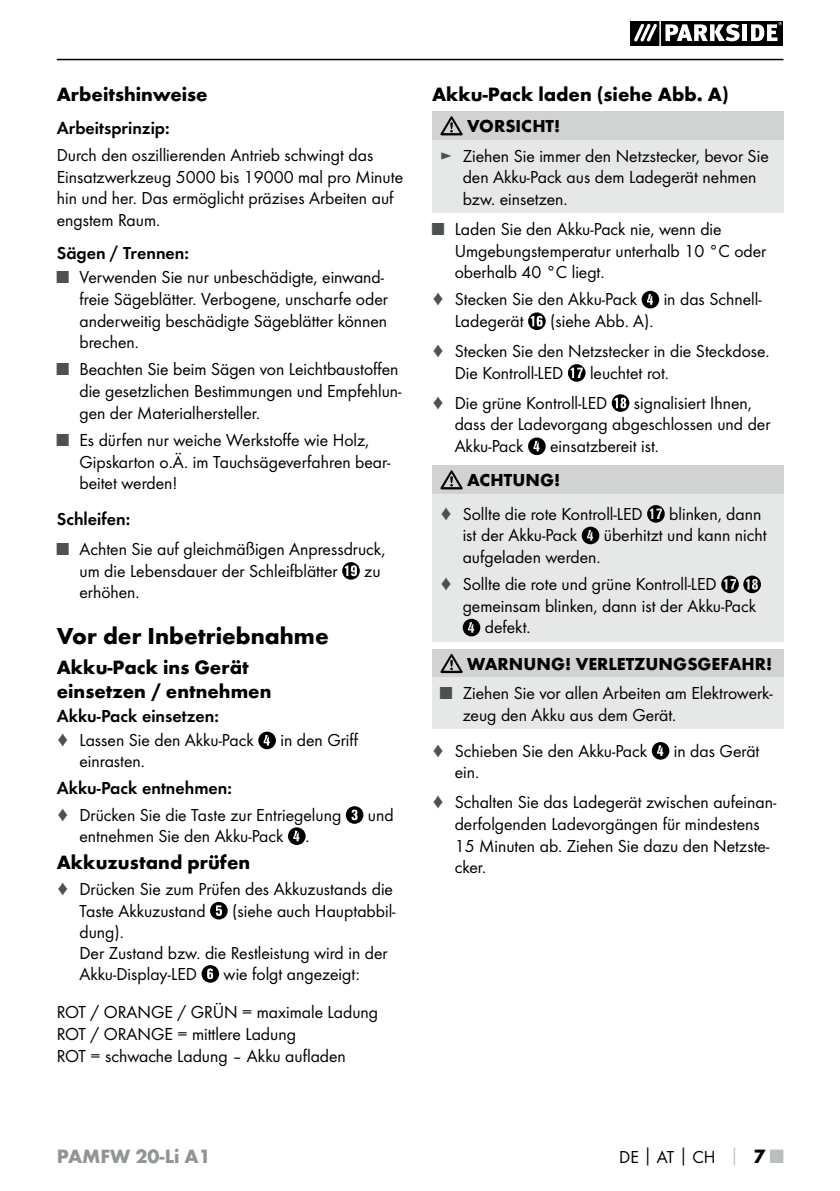
<style>
.page{position:relative;width:840px;height:1191px;background:#fff}
.page>*{position:absolute;margin:0;border:0;box-sizing:border-box;transform-origin:0 0}
.t1{font:700 24px "Futura";color:#000001}
.t2{font:700 20px/24px "Futura";color:#000001}
.t3{font:700 20px "Futura";color:#919596}
.t4{font:18px/21.6px "Futura Boo";color:#000001}
.t5{font:18px "Futura Dem";color:#000001}
.t6{font:700 18px "Futura";color:#000001}
.s1{color:#4e5152}
.s2{font-family:"Futura";font-weight:700}
.s3{font-family:"Futura";font-weight:700;color:#babebf}
.s4{font-family:"Futura";font-weight:700;font-size:20px}
.s5{font-family:"Futura";font-weight:700;font-size:20px;color:#babebf}
</style>
<div class="page">
<hr style="left:57px;top:59px;width:726px;height:1px;background:#000001">
<svg style="left:630px;top:21px;width:152px;height:24px"></svg>
<svg style="left:342px;top:562px;width:17px;height:17px"></svg>
<svg style="left:258px;top:731px;width:18px;height:18px"></svg>
<svg style="left:345px;top:806px;width:18px;height:17px"></svg>
<svg style="left:288px;top:827px;width:17px;height:18px"></svg>
<svg style="left:210px;top:902px;width:17px;height:17px"></svg>
<svg style="left:201px;top:965px;width:18px;height:17px"></svg>
<div style="left:432px;top:112px;width:350px;height:28px;background:#d1d3d2"></div>
<div style="left:432px;top:140px;width:350px;height:73px;background:#e6e8e7"></div>
<svg style="left:440px;top:116px;width:22px;height:19px"></svg>
<svg style="left:641px;top:291px;width:17px;height:17px"></svg>
<svg style="left:528px;top:312px;width:17px;height:18px"></svg>
<svg style="left:568px;top:364px;width:17px;height:18px"></svg>
<svg style="left:611px;top:394px;width:18px;height:18px"></svg>
<svg style="left:528px;top:437px;width:17px;height:18px"></svg>
<div style="left:432px;top:466px;width:350px;height:28px;background:#d1d3d2"></div>
<div style="left:432px;top:494px;width:350px;height:147px;background:#e6e8e7"></div>
<svg style="left:440px;top:470px;width:22px;height:19px"></svg>
<svg style="left:647px;top:505px;width:17px;height:17px"></svg>
<svg style="left:581px;top:527px;width:18px;height:17px"></svg>
<svg style="left:721px;top:575px;width:39px;height:18px"></svg>
<svg style="left:462px;top:619px;width:18px;height:17px"></svg>
<div style="left:432px;top:649px;width:350px;height:28px;background:#d1d3d2"></div>
<div style="left:432px;top:677px;width:350px;height:52px;background:#e6e8e7"></div>
<svg style="left:440px;top:654px;width:22px;height:19px"></svg>
<svg style="left:651px;top:742px;width:18px;height:17px"></svg>
<p class="t2" style="left:57px;top:84px;width:152px">Arbeitshinweise</p>
<p class="t5" style="left:57px;top:120px;width:114px">Arbeitsprinzip:</p>
<p class="t4" style="left:57px;top:145px;width:348px">Durch den oszillierenden Antrieb schwingt das Einsatzwerkzeug 5000 bis 19000 mal pro Minute hin und her. Das ermöglicht präzises Arbeiten auf engstem Raum.</p>
<p class="t5" style="left:57px;top:245px;width:134px">Sägen / Trennen:</p>
<p class="t4" style="left:79px;top:267px;width:310px;text-indent:-23px"><span class="s1">■</span> Verwenden Sie nur unbeschädigte, einwand&shy;freie Sägeblätter. Verbogene, unscharfe oder anderweitig beschädigte Sägeblätter können brechen.</p>
<p class="t4" style="left:79px;top:359px;width:323px;text-indent:-23px"><span class="s1">■</span> Beachten Sie beim Sägen von Leichtbaustoffen die gesetzlichen Bestimmungen und Empfehlun&shy;gen der Materialhersteller.</p>
<p class="t4" style="left:79px;top:430px;width:312px;text-indent:-23px"><span class="s1">■</span> Es dürfen nur weiche Werkstoffe wie Holz,<br>Gipskarton o.Ä. im Tauchsägeverfahren bear&shy;beitet werden!</p>
<p class="t5" style="left:57px;top:511px;width:75px">Schleifen:</p>
<p class="t4" style="left:79px;top:539px;width:307px;text-indent:-23px"><span class="s1">■</span> Achten Sie auf gleichmäßigen Anpressdruck, um die Lebensdauer der Schleifblätter</p>
<p class="t4" style="left:364px;top:561px;width:18px">zu</p>
<p class="t4" style="left:79px;top:582px;width:62px">erhöhen.</p>
<h1 class="t1" style="left:57px;top:626px;width:273px">Vor der Inbetriebnahme</h1>
<p class="t2" style="left:57px;top:657px;width:216px">Akku-Pack ins Gerät einsetzen / entnehmen</p>
<p class="t5" style="left:57px;top:708px;width:163px">Akku-Pack einsetzen:</p>
<p class="t4" style="left:57px;top:730px;width:198px"><span class="s1">♦</span> Lassen Sie den Akku-Pack</p>
<p class="t4" style="left:280px;top:730px;width:79px">in den Griff</p>
<p class="t4" style="left:79px;top:751px;width:67px">einrasten.</p>
<p class="t5" style="left:57px;top:780px;width:177px">Akku-Pack entnehmen:</p>
<p class="t4" style="left:57px;top:805px;width:286px"><span class="s1">♦</span> Drücken Sie die Taste zur Entriegelung</p>
<p class="t4" style="left:368px;top:805px;width:27px">und</p>
<p class="t4" style="left:79px;top:826px;width:231px">entnehmen Sie den Akku-Pack .</p>
<p class="t2" style="left:57px;top:851px;width:195px">Akkuzustand prüfen</p>
<p class="t4" style="left:79px;top:879px;width:315px;text-indent:-23px"><span class="s1">♦</span> Drücken Sie zum Prüfen des Akkuzustands die<br>Taste Akkuzustand</p>
<p class="t4" style="left:232px;top:900px;width:165px">(siehe auch Hauptabbil-</p>
<p class="t4" style="left:79px;top:922px;width:309px;line-height:21px">dung).<br>Der Zustand bzw. die Restleistung wird in der<br>Akku-Display-LED</p>
<p class="t4" style="left:57px;top:955px;width:323px;line-height:38.6px;text-indent:167px">wie folgt angezeigt:<br>ROT / ORANGE / GRÜN = maximale Ladung</p>
<p class="t4" style="left:57px;top:1024px;width:290px">ROT / ORANGE = mittlere Ladung<br>ROT = schwache Ladung – Akku aufladen</p>
<p class="t2" style="left:432px;top:84px;width:298px">Akku-Pack laden (siehe Abb. A)</p>
<p class="t6" style="left:467px;top:119px;width:94px">VORSICHT!</p>
<p class="t4" style="left:462px;top:146px;width:307px;text-indent:-23px"><span class="s1">►</span> Ziehen Sie immer den Netzstecker, bevor Sie den Akku-Pack aus dem Ladegerät nehmen bzw. einsetzen.</p>
<p class="t4" style="left:454px;top:219px;width:313px;text-indent:-23px"><span class="s1">■</span> Laden Sie den Akku-Pack nie, wenn die<br>Umgebungstemperatur unterhalb 10 °C oder oberhalb 40 °C liegt.</p>
<p class="t4" style="left:432px;top:289px;width:206px"><span class="s1">♦</span> Stecken Sie den Akku-Pack</p>
<p class="t4" style="left:663px;top:289px;width:99px">in das Schnell-</p>
<p class="t4" style="left:454px;top:311px;width:70px">Ladegerät</p>
<p class="t4" style="left:432px;top:307px;width:339px;line-height:30px;text-align:center">(siehe Abb. A).<br><span class="s1">♦</span> Stecken Sie den Netzstecker in die Steckdose.</p>
<p class="t4" style="left:454px;top:363px;width:110px">Die Kontroll-LED</p>
<p class="t4" style="left:432px;top:359px;width:238px;line-height:30px;text-indent:158px">leuchtet rot. <span class="s1">♦</span> Die grüne Kontroll-LED</p>
<p class="t4" style="left:454px;top:393px;width:317px;text-indent:179px">signalisiert Ihnen, dass der Ladevorgang abgeschlossen und der<br>Akku-Pack</p>
<p class="t4" style="left:550px;top:436px;width:110px">einsatzbereit ist.</p>
<p class="t6" style="left:467px;top:473px;width:94px">ACHTUNG!</p>
<p class="t4" style="left:440px;top:504px;width:204px"><span class="s1">♦</span> Sollte die rote Kontroll-LED</p>
<p class="t4" style="left:668px;top:504px;width:94px">blinken, dann</p>
<p class="t4" style="left:462px;top:525px;width:116px">ist der Akku-Pack</p>
<p class="t4" style="left:603px;top:525px;width:164px">überhitzt und kann nicht</p>
<p class="t4" style="left:440px;top:544px;width:278px;line-height:27.2px;text-indent:23px">aufgeladen werden.<br><span class="s1">♦</span> Sollte die rote und grüne Kontroll-LED</p>
<p class="t4" style="left:484px;top:596px;width:273px;text-indent:-22px">gemeinsam blinken, dann ist der Akku-Pack defekt.</p>
<p class="t6" style="left:467px;top:657px;width:306px">WARNUNG! VERLETZUNGSGEFAHR!</p>
<p class="t4" style="left:462px;top:683px;width:311px;text-indent:-23px"><span class="s1">■</span> Ziehen Sie vor allen Arbeiten am Elektrowerk&shy;zeug den Akku aus dem Gerät.</p>
<p class="t4" style="left:432px;top:741px;width:217px"><span class="s1">♦</span> Schieben Sie den Akku-Pack</p>
<p class="t4" style="left:673px;top:741px;width:87px">in das Gerät</p>
<p class="t4" style="left:432px;top:758px;width:345px;line-height:30px;text-indent:23px">ein.<br><span class="s1">♦</span> Schalten Sie das Ladegerät zwischen aufeinan-</p>
<p class="t4" style="left:454px;top:814px;width:316px">derfolgenden Ladevorgängen für mindestens<br>15 Minuten ab. Ziehen Sie dazu den Netzste&shy;cker.</p>
<p class="t3" style="left:57px;top:1148px;width:155px">PAMFW 20-Li A1</p>
<p class="t4" style="left:618px;top:1146px;width:166px">DE<span class="s2">│</span>AT<span class="s2">│</span>CH <span class="s3">│</span> <span class="s4">7</span> <span class="s5">■</span></p>
</div>
